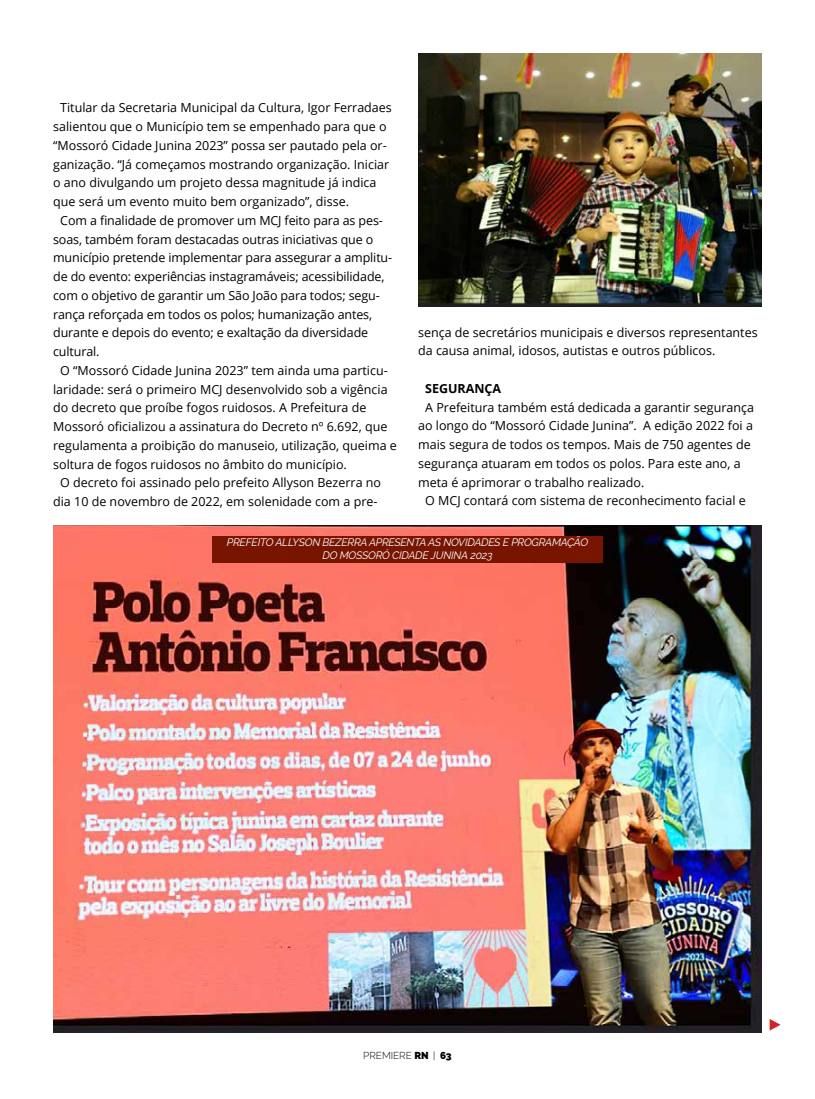
<style>
.page{position:relative;width:815px;height:1099px;background:#fff}
.page>*{position:absolute;margin:0;border:0;box-sizing:border-box;transform-origin:0 0}
.t1{font:12.5px/18.8px "Open Sans";color:#000}
.t2{font:700 12.5px "Open Sans";color:#000}
.t3{font:italic 10.75px/12.9px "Raleway";letter-spacing:-.02em;color:#fff;text-align:center}
.t4{font:300 10px "Raleway";color:#000}
.s1{font-weight:900}
</style>
<div class="page">
<svg style="left:770px;top:1019px;width:11px;height:11px"></svg>
<img style="left:53px;top:526px;width:709px;height:505px">
<div style="left:212px;top:536px;width:391px;height:26px;background:#781500"></div>
<img style="left:418px;top:53px;width:344px;height:253px">
<p class="t1" style="left:60px;top:98px;width:333px">Titular da Secretaria Municipal da Cultura, Igor Ferradaes</p>
<p class="t1" style="left:53px;top:117px;width:335px">salientou que o Município tem se empenhado para que o</p>
<p class="t1" style="left:53px;top:135px;width:335px">“Mossoró Cidade Junina 2023” possa ser pautado pela or-</p>
<p class="t1" style="left:53px;top:154px;width:338px">ganização. “Já começamos mostrando organização. Iniciar</p>
<p class="t1" style="left:53px;top:173px;width:325px">o ano divulgando um projeto dessa magnitude já indica</p>
<p class="t1" style="left:53px;top:192px;width:297px">que será um evento muito bem organizado”, disse.</p>
<p class="t1" style="left:60px;top:210px;width:324px">Com a finalidade de promover um MCJ feito para as pes-</p>
<p class="t1" style="left:53px;top:229px;width:322px">soas, também foram destacadas outras iniciativas que o</p>
<p class="t1" style="left:53px;top:248px;width:341px">município pretende implementar para assegurar a amplitu-</p>
<p class="t1" style="left:53px;top:267px;width:333px">de do evento: experiências instagramáveis; acessibilidade,</p>
<p class="t1" style="left:53px;top:285px;width:328px">com o objetivo de garantir um São João para todos; segu-</p>
<p class="t1" style="left:53px;top:304px;width:320px">rança reforçada em todos os polos; humanização antes,</p>
<p class="t1" style="left:53px;top:323px;width:317px">durante e depois do evento; e exaltação da diversidade</p>
<p class="t1" style="left:53px;top:342px;width:48px">cultural.</p>
<p class="t1" style="left:60px;top:360px;width:329px">O “Mossoró Cidade Junina 2023” tem ainda uma particu-</p>
<p class="t1" style="left:53px;top:379px;width:336px">laridade: será o primeiro MCJ desenvolvido sob a vigência</p>
<p class="t1" style="left:53px;top:398px;width:315px">do decreto que proíbe fogos ruidosos. A Prefeitura de</p>
<p class="t1" style="left:53px;top:417px;width:336px">Mossoró oficializou a assinatura do Decreto nº 6.692, que</p>
<p class="t1" style="left:53px;top:435px;width:345px">regulamenta a proibição do manuseio, utilização, queima e</p>
<p class="t1" style="left:53px;top:454px;width:295px">soltura de fogos ruidosos no âmbito do município.</p>
<p class="t1" style="left:60px;top:473px;width:322px">O decreto foi assinado pelo prefeito Allyson Bezerra no</p>
<p class="t1" style="left:53px;top:492px;width:326px">dia 10 de novembro de 2022, em solenidade com a pre-</p>
<p class="t1" style="left:418px;top:322px;width:341px">sença de secretários municipais e diversos representantes da causa animal, idosos, autistas e outros públicos.</p>
<p class="t2" style="left:425px;top:379px;width:78px">SEGURANÇA</p>
<p class="t1" style="left:425px;top:397px;width:330px">A Prefeitura também está dedicada a garantir segurança</p>
<p class="t1" style="left:418px;top:416px;width:336px">ao longo do “Mossoró Cidade Junina”. A edição 2022 foi a</p>
<p class="t1" style="left:418px;top:435px;width:334px">mais segura de todos os tempos. Mais de 750 agentes de</p>
<p class="t1" style="left:418px;top:453px;width:324px">segurança atuaram em todos os polos. Para este ano, a</p>
<p class="t1" style="left:418px;top:472px;width:228px">meta é aprimorar o trabalho realizado.</p>
<p class="t1" style="left:425px;top:491px;width:322px">O MCJ contará com sistema de reconhecimento facial e</p>
<p class="t3" style="left:227px;top:536px;width:363px">PREFEITO ALLYSON BEZERRA APRESENTA AS NOVIDADES E PROGRAMAÇÃO<br>DO MOSSORÓ CIDADE JUNINA 2023</p>
<p class="t4" style="left:363px;top:1049px;width:90px">PREMIERE <span class="s1">RN</span> | <span class="s1">63</span></p>
</div>
